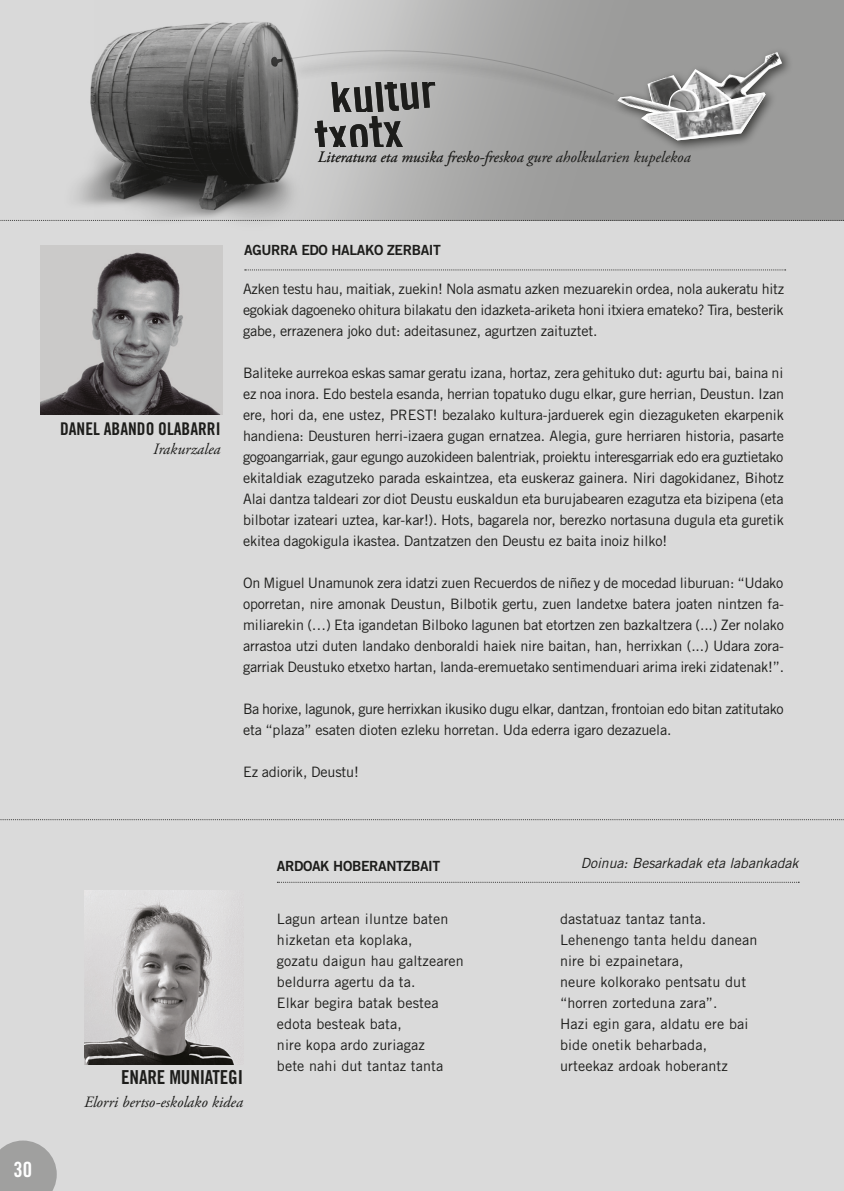
<style>
.page{position:relative;width:844px;height:1191px;background:#fff}
.page>*{position:absolute;margin:0;border:0;box-sizing:border-box;transform-origin:0 0}
.t1{font:49.18px "Trade Gothic LT Std Bd Cn 20";color:#1d1d1b}
.t2{font:21px "Trade Gothic LT Std Bd Cn 20";color:#fff}
.t3{font:19.25px "Trade Gothic LT Std Bd Cn 20";letter-spacing:-.01em;color:#1d1d1b}
.t4{font:17.5px "Trade Gothic LT Std Bd Cn 20";color:#1d1d1b}
.t5{font:italic 15.75px "Adobe Garamond Pro";color:#1d1d1b}
.laburrak{font:14.35px/21px "Trade Gothic LT Std";letter-spacing:.01em;color:#1d1d1b;text-align:justify}
.laburrak-2{font:14.35px/21px "Trade Gothic LT Std";letter-spacing:-.025em;color:#1d1d1b}
.laburrak-3{font:14.35px "Trade Gothic LT Std";letter-spacing:-.01em;color:#1d1d1b}
.t6{font:14px "Trade Gothic LT Std Bd 2";letter-spacing:-.025em;color:#1d1d1b}
.argazki_oina{font:italic 14px "Trade Gothic LT Std";color:#1d1d1b}
</style>
<div class="page">
<div style="left:0;top:0;width:843px;height:1191px;background:#dadada"></div>
<svg style="left:245px;top:269px;width:540px;height:1px"></svg>
<svg style="left:277px;top:881px;width:522px;height:1px"></svg>
<svg style="left:0;top:819px;width:844px;height:1px"></svg>
<svg style="left:75px;top:0;width:768px;height:220px"></svg>
<div style="left:612px;top:47px;width:181px;height:106px;background:#1d1d1b;opacity:.75"></div>
<img style="left:85px;top:891px;width:149px;height:173px">
<svg style="left:269px;top:43px;width:496px;height:97px;background:#a8a8a7"></svg>
<svg style="left:0;top:220px;width:844px;height:1px"></svg>
<img style="left:41px;top:245px;width:181px;height:170px">
<svg style="left:0;top:1140px;width:57px;height:51px;background:#a7a7a6"></svg>
<p class="t1" style="left:327px;top:69px;width:108px;rotate:-5deg">kultur</p>
<p class="t1" style="left:312px;top:108px;width:89px;rotate:-5deg">txotx</p>
<p class="t5" style="left:317px;top:147px;width:374px">Literatura eta musika fresko-freskoa gure aholkularien kupelekoa</p>
<p class="t4" style="left:60px;top:418px;width:162px">DANEL ABANDO OLABARRI</p>
<p class="t5" style="left:153px;top:439px;width:69px">Irakurzalea</p>
<p class="t6" style="left:244px;top:241px;width:198px">AGURRA EDO HALAKO ZERBAIT</p>
<p class="laburrak" style="left:243px;top:278px;width:542px">Azken testu hau, maitiak, zuekin! Nola asmatu azken mezuarekin ordea, nola aukeratu hitz egokiak dagoeneko ohitura bilakatu den idazketa-ariketa honi itxiera emateko? Tira, besterik gabe, errazenera joko dut: adeitasunez, agurtzen zaituztet.</p>
<p class="laburrak" style="left:243px;top:362px;width:542px">Baliteke aurrekoa eskas samar geratu izana, hortaz, zera gehituko dut: agurtu bai, baina ni ez noa inora. Edo bestela esanda, herrian topatuko dugu elkar, gure herrian, Deustun. Izan ere, hori da, ene ustez, PREST! bezalako kultura-jarduerek egin diezaguketen ekarpenik handiena: Deusturen herri-izaera gugan ernatzea. Alegia, gure herriaren historia, pasarte gogoangarriak, gaur egungo auzokideen balentriak, proiektu interesgarriak edo era guztietako ekitaldiak ezagutzeko parada eskaintzea, eta euskeraz gainera. Niri dagokidanez, Bihotz Alai dantza taldeari zor diot Deustu euskaldun eta burujabearen ezagutza eta bizipena (eta bilbotar izateari uztea, kar-kar!). Hots, bagarela nor, berezko nortasuna dugula eta guretik ekitea dagokigula ikastea. Dantzatzen den Deustu ez baita inoiz hilko!</p>
<p class="laburrak" style="left:243px;top:572px;width:542px">On Miguel Unamunok zera idatzi zuen Recuerdos de niñez y de mocedad liburuan: “Udako oporretan, nire amonak Deustun, Bilbotik gertu, zuen landetxe batera joaten nintzen fa&shy;miliarekin (…) Eta igandetan Bilboko lagunen bat etortzen zen bazkaltzera (...) Zer nolako arrastoa utzi duten landako denboraldi haiek nire baitan, han, herrixkan (...) Udara zora&shy;garriak Deustuko etxetxo hartan, landa-eremuetako sentimenduari arima ireki zidatenak!”.</p>
<p class="laburrak-2" style="left:243px;top:698px;width:542px">Ba horixe, lagunok, gure herrixkan ikusiko dugu elkar, dantzan, frontoian edo bitan zatitutako eta “plaza” esaten dioten ezleku horretan. Uda ederra igaro dezazuela.</p>
<p class="laburrak-3" style="left:243px;top:763px;width:117px">Ez adiorik, Deustu!</p>
<h2 class="t2" style="left:14px;top:1157px;width:20px">30</h2>
<p class="t3" style="left:121px;top:1065px;width:123px">ENARE MUNIATEGI</p>
<p class="t5" style="left:84px;top:1093px;width:160px">Elorri bertso-eskolako kidea</p>
<p class="t6" style="left:277px;top:857px;width:165px">ARDOAK HOBERANTZBAIT</p>
<p class="laburrak" style="left:277px;top:908px;width:173px">Lagun artean iluntze baten</p>
<p class="laburrak" style="left:277px;top:929px;width:137px">hizketan eta koplaka,</p>
<p class="laburrak" style="left:277px;top:950px;width:188px">gozatu daigun hau galtzearen</p>
<p class="laburrak" style="left:277px;top:971px;width:140px">beldurra agertu da ta.</p>
<p class="laburrak" style="left:277px;top:992px;width:163px">Elkar begira batak bestea</p>
<p class="laburrak" style="left:277px;top:1013px;width:126px">edota besteak bata,</p>
<p class="laburrak" style="left:277px;top:1034px;width:149px">nire kopa ardo zuriagaz</p>
<p class="laburrak" style="left:277px;top:1055px;width:168px">bete nahi dut tantaz tanta</p>
<p class="argazki_oina" style="left:580px;top:855px;width:219px">Doinua: Besarkadak eta labankadak</p>
<p class="laburrak" style="left:560px;top:908px;width:148px">dastatuaz tantaz tanta.</p>
<p class="laburrak" style="left:560px;top:929px;width:199px">Lehenengo tanta heldu danean</p>
<p class="laburrak" style="left:560px;top:950px;width:125px">nire bi ezpainetara,</p>
<p class="laburrak" style="left:560px;top:971px;width:188px">neure kolkorako pentsatu dut</p>
<p class="laburrak" style="left:560px;top:992px;width:159px">“horren zorteduna zara”.</p>
<p class="laburrak" style="left:560px;top:1013px;width:190px">Hazi egin gara, aldatu ere bai</p>
<p class="laburrak" style="left:560px;top:1034px;width:148px">bide onetik beharbada,</p>
<p class="laburrak" style="left:560px;top:1055px;width:169px">urteekaz ardoak hoberantz</p>
</div>
